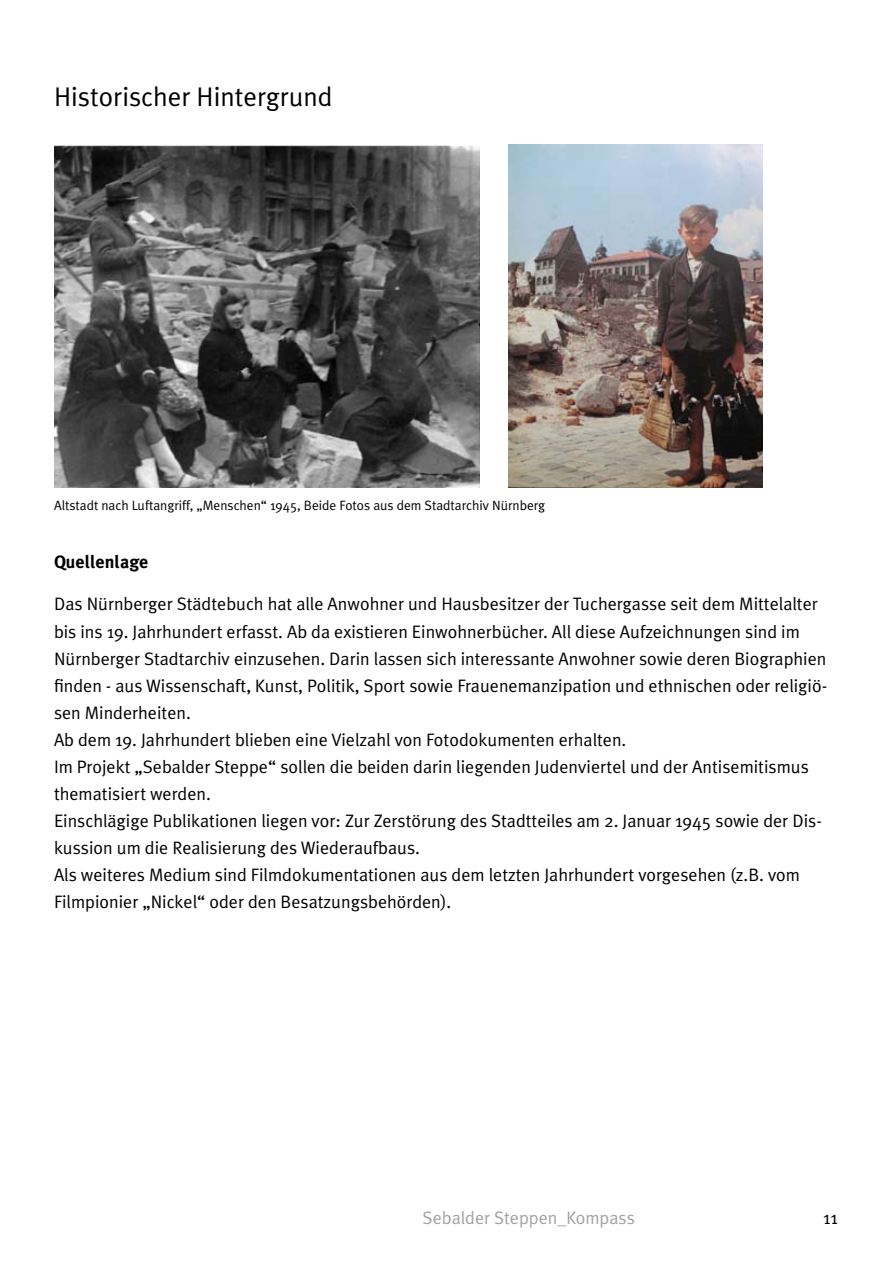
<style>
.page{position:relative;width:893px;height:1263px;background:#fff}
.page>*{position:absolute;margin:0;border:0;box-sizing:border-box;transform-origin:0 0}
.t1{font:27px "Meta Plus Normal";color:#000}
.t2{font:18px/27px "Meta Plus Normal";color:#000}
.t3{font:18px "Meta Plus Normal";color:#a1a2a4}
.t4{font:700 18px "Meta Plus";color:#000}
.t5{font:13.5px "Meta Plus Normal";color:#000}
</style>
<div class="page">
<img style="left:54px;top:145px;width:425px;height:342px">
<img style="left:508px;top:145px;width:255px;height:342px">
<h1 class="t1" style="left:54px;top:81px;width:280px">Historischer Hintergrund</h1>
<p class="t5" style="left:54px;top:497px;width:493px">Altstadt nach Luftangriff, „Menschen“ 1945, Beide Fotos aus dem Stadtarchiv Nürnberg</p>
<p class="t4" style="left:54px;top:552px;width:96px">Quellenlage</p>
<p class="t2" style="left:54px;top:590px;width:775px">Das Nürnberger Städtebuch hat alle Anwohner und Hausbesitzer der Tuchergasse seit dem Mittelalter bis ins 19. Jahrhundert erfasst. Ab da existieren Einwohnerbücher. All diese Aufzeichnungen sind im Nürnberger Stadtarchiv einzusehen. Darin lassen sich interessante Anwohner sowie deren Biographien finden - aus Wissenschaft, Kunst, Politik, Sport sowie Frauenemanzipation und ethnischen oder religiö&shy;sen Minderheiten.<br>Ab dem 19. Jahrhundert blieben eine Vielzahl von Fotodokumenten erhalten.<br>Im Projekt „Sebalder Steppe“ sollen die beiden darin liegenden Judenviertel und der Antisemitismus thematisiert werden.<br>Einschlägige Publikationen liegen vor: Zur Zerstörung des Stadtteiles am 2. Januar 1945 sowie der Dis&shy;kussion um die Realisierung des Wiederaufbaus.<br>Als weiteres Medium sind Filmdokumentationen aus dem letzten Jahrhundert vorgesehen (z.B. vom Filmpionier „Nickel“ oder den Besatzungsbehörden).</p>
<p class="t3" style="left:423px;top:1207px;width:214px">Sebalder Steppen_Kompass</p>
<p class="t2" style="left:823px;top:1204px;width:16px">11</p>
</div>
